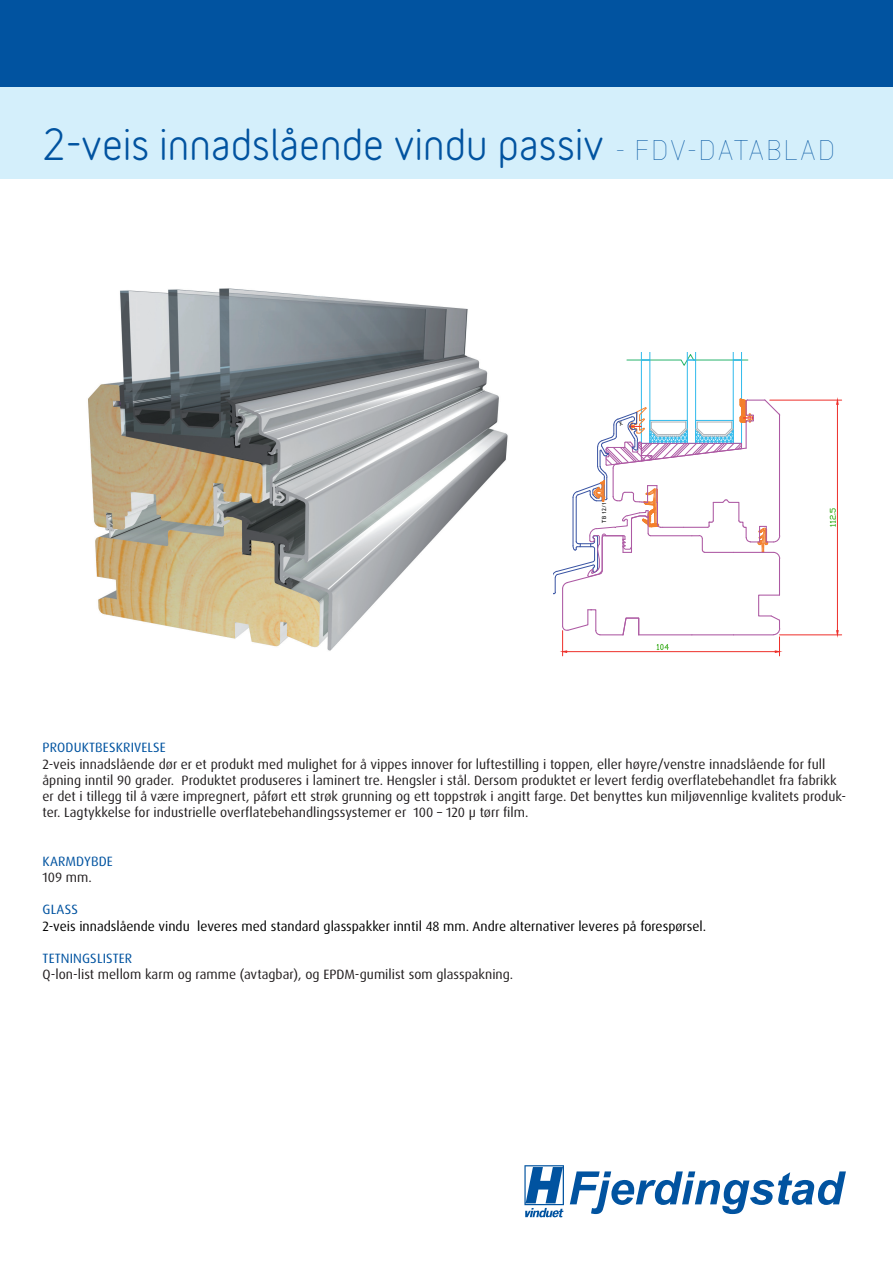
<style>
.page{position:relative;width:893px;height:1263px;background:#fff}
.page>*{position:absolute;margin:0;border:0;box-sizing:border-box;transform-origin:0 0}
.t1{font:700 40.5px "Variable";letter-spacing:.005em;color:#0153a0}
.t2{font:13.5px/16.2px "Dax OT";color:#231f20}
.t3{font:13.5px "Dax OT";color:#000}
.t4{font:13.5px "Dax OT";letter-spacing:.01em;color:#0153a0}
.t5{font:5.7px "Trebuchet MS";color:#000}
.s1{font-weight:300;font-size:27px}
</style>
<div class="page">
<div style="left:0;top:86px;width:893px;height:92px;background:#d4effb"></div>
<div style="left:0;top:0;width:893px;height:87px;background:#0153a0"></div>
<hr style="left:521px;top:664px;width:337px;height:1px;background:#231f20">
<svg style="left:562px;top:353px;width:280px;height:304px"></svg>
<svg style="left:524px;top:1165px;width:40px;height:52px"></svg>
<svg style="left:570px;top:1171px;width:276px;height:43px"></svg>
<img style="left:88px;top:288px;width:465px;height:377px">
<div style="left:517px;top:511px;width:51px;height:18px;background:#fff"></div>
<svg style="left:551px;top:398px;width:230px;height:258px"></svg>
<h1 class="t1" style="left:43px;top:118px;width:793px">2-veis innadslående vindu passiv <span class="s1">- FDV-DATABLAD</span></h1>
<p class="t5" style="left:601px;top:522px;width:22px;rotate:-90deg">TB 12/1</p>
<p class="t4" style="left:43px;top:739px;width:125px">Produktbeskrivelse</p>
<p class="t2" style="left:43px;top:756px;width:805px">2-veis innadslående dør er et produkt med mulighet for å vippes innover for luftestilling i toppen, eller høyre/venstre innadslående for full åpning inntil 90 grader. Produktet produseres i laminert tre. Hengsler i stål. Dersom produktet er levert ferdig overflatebehandlet fra fabrikk er det i tillegg til å være impregnert, påført ett strøk grunning og ett toppstrøk i angitt farge. Det benyttes kun miljøvennlige kvalitets produk&shy;ter. Lagtykkelse for industrielle overflatebehandlingssystemer er 100 – 120 μ tørr film.</p>
<p class="t4" style="left:43px;top:852px;width:72px">Karmdybde</p>
<p class="t2" style="left:43px;top:869px;width:51px">109 mm.</p>
<p class="t4" style="left:43px;top:901px;width:37px">glass</p>
<p class="t3" style="left:43px;top:917px;width:665px">2-veis innadslående vindu leveres med standard glasspakker inntil 48 mm. Andre alternativer leveres på forespørsel.</p>
<p class="t4" style="left:43px;top:950px;width:91px">tetningslister</p>
<p class="t2" style="left:43px;top:966px;width:472px">Q-lon-list mellom karm og ramme (avtagbar), og EPDM-gumilist som glasspakning.</p>
</div>
